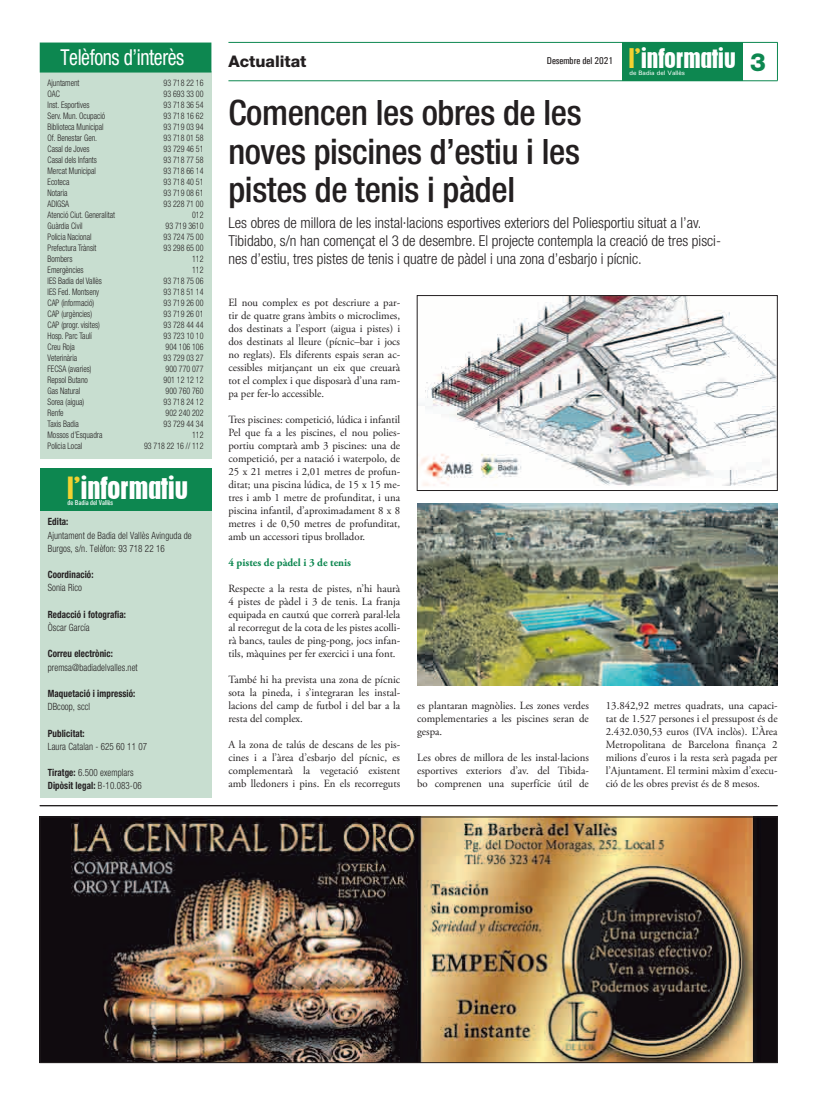
<style>
.page{position:relative;width:823px;height:1106px;background:#fff}
.page>*{position:absolute;margin:0;border:0;box-sizing:border-box;transform-origin:0 0}
.t1{font:500 condensed 35px/38px "Helvetica Neue LT Std";letter-spacing:-.01em;color:#231f20;text-align:justify}
.t2{font:25.2px "Pilsen Plakat";color:#fff}
.t3{font:22.3px "Pilsen Plakat";color:#fff}
.t4{font:condensed 22px "Helvetica Neue LT Std";letter-spacing:-.02em;color:#fff;scale:.9 1}
.t5{font:800 16px "Helvetica Neue LT Std";color:#231f20}
.t6{font:300 condensed 15px/18px "Helvetica Neue LT Std";color:#231f20}
.t7{font:11px/13px "Adobe Garamond Pro";color:#231f20;text-align:justify}
.t8{font:700 11px "Adobe Garamond Pro";color:#0d8750}
.t9{font:300 condensed 10px/13.2px "Helvetica Neue LT Std";letter-spacing:.01em;color:#231f20;scale:.9 1}
.t10{font:700 condensed 10px "Helvetica Neue LT Std";letter-spacing:.01em;color:#231f20;scale:.9 1}
.t11{font:500 condensed 10px "Univers";color:#231f20}
.t12{font:300 condensed 9px "Helvetica Neue LT Std";color:#231f20;scale:.88 1}
.t13{font:500 condensed 7.2px "Univers";color:#fff}
.t14{font:500 6.4px "Univers";color:#fff}
.s1{color:#f2d231}
.s2{font-weight:700}
.s3{font-family:"Helvetica Neue LT Std";font-weight:800;font-size:25px;color:#0d8750}
</style>
<div class="page">
<hr style="left:40px;top:805px;width:737px;height:1px;background:#231f20">
<img style="left:42px;top:818px;width:733px;height:242px">
<div style="left:40px;top:816px;width:737px;height:246px;border:1px solid #231f20"></div>
<div style="left:40px;top:71px;width:171px;height:388px;background:#c8ded0"></div>
<div style="left:40px;top:43px;width:171px;height:30px;background:#0d8750"></div>
<div style="left:40px;top:510px;width:171px;height:287px;background:#c8ded0"></div>
<div style="left:40px;top:468px;width:171px;height:43px;background:#0d8750"></div>
<hr style="left:228px;top:42px;width:549px;height:1px;background:#0d8750">
<hr style="left:228px;top:81px;width:549px;height:1px;background:#0d8750">
<hr style="left:776px;top:42px;width:1px;height:39px;background:#0d8750">
<div style="left:621px;top:42px;width:121px;height:39px;background:#0d8750"></div>
<img style="left:419px;top:297px;width:356px;height:189px">
<div style="left:417px;top:295px;width:360px;height:195px;border:1px solid #231f20"></div>
<img style="left:417px;top:503px;width:360px;height:182px">
<h3 class="t4" style="left:60px;top:44px;width:139px">Telèfons d’interès</h3>
<p class="t12" style="left:48px;top:78px;width:38px">Ajuntament</p>
<p class="t12" style="left:163px;top:78px;width:47px">93 718 22 16</p>
<p class="t12" style="left:48px;top:89px;width:16px">OAC</p>
<p class="t12" style="left:163px;top:89px;width:47px">93 693 33 00</p>
<p class="t12" style="left:48px;top:100px;width:49px">Inst. Esportives</p>
<p class="t12" style="left:163px;top:100px;width:47px">93 718 36 54</p>
<p class="t12" style="left:48px;top:111px;width:67px">Serv. Mun. Ocupació</p>
<p class="t12" style="left:163px;top:111px;width:47px">93 718 16 62</p>
<p class="t12" style="left:48px;top:122px;width:65px">Biblioteca Municipal</p>
<p class="t12" style="left:163px;top:122px;width:47px">93 719 03 94</p>
<p class="t12" style="left:48px;top:133px;width:58px">Of. Benestar Gen.</p>
<p class="t12" style="left:163px;top:133px;width:47px">93 718 01 58</p>
<p class="t12" style="left:48px;top:144px;width:49px">Casal de Joves</p>
<p class="t12" style="left:163px;top:144px;width:47px">93 729 46 51</p>
<p class="t12" style="left:48px;top:155px;width:58px">Casal dels Infants</p>
<p class="t12" style="left:163px;top:155px;width:47px">93 718 77 58</p>
<p class="t12" style="left:48px;top:166px;width:56px">Mercat Municipal</p>
<p class="t12" style="left:163px;top:166px;width:47px">93 718 66 14</p>
<p class="t12" style="left:48px;top:177px;width:26px">Ecoteca</p>
<p class="t12" style="left:163px;top:177px;width:47px">93 718 40 51</p>
<p class="t12" style="left:48px;top:188px;width:24px">Notaria</p>
<p class="t12" style="left:163px;top:188px;width:47px">93 719 08 61</p>
<p class="t12" style="left:48px;top:199px;width:26px">ADIGSA</p>
<p class="t12" style="left:163px;top:199px;width:47px">93 228 71 00</p>
<p class="t12" style="left:48px;top:210px;width:78px">Atenció Ciut. Generalitat</p>
<p class="t12" style="left:192px;top:210px;width:14px">012</p>
<p class="t12" style="left:48px;top:221px;width:41px">Guàrdia Civil</p>
<p class="t12" style="left:165px;top:221px;width:45px">93 719 3610</p>
<p class="t12" style="left:48px;top:231px;width:52px">Policia Nacional</p>
<p class="t12" style="left:163px;top:231px;width:47px">93 724 75 00</p>
<p class="t12" style="left:48px;top:242px;width:57px">Prefectura Trànsit</p>
<p class="t12" style="left:163px;top:242px;width:47px">93 298 65 00</p>
<p class="t12" style="left:48px;top:253px;width:30px">Bombers</p>
<p class="t12" style="left:192px;top:253px;width:14px">112</p>
<p class="t12" style="left:48px;top:264px;width:42px">Emergències</p>
<p class="t12" style="left:192px;top:264px;width:14px">112</p>
<p class="t12" style="left:48px;top:275px;width:63px">IES Badia del Vallès</p>
<p class="t12" style="left:163px;top:275px;width:47px">93 718 75 06</p>
<p class="t12" style="left:48px;top:286px;width:60px">IES Fed. Montseny</p>
<p class="t12" style="left:163px;top:286px;width:47px">93 718 51 14</p>
<p class="t12" style="left:48px;top:297px;width:54px">CAP (informació)</p>
<p class="t12" style="left:163px;top:297px;width:47px">93 719 26 00</p>
<p class="t12" style="left:48px;top:308px;width:52px">CAP (urgències)</p>
<p class="t12" style="left:163px;top:308px;width:47px">93 719 26 01</p>
<p class="t12" style="left:48px;top:319px;width:61px">CAP (progr. visites)</p>
<p class="t12" style="left:163px;top:319px;width:47px">93 728 44 44</p>
<p class="t12" style="left:48px;top:330px;width:52px">Hosp. Parc Taulí</p>
<p class="t12" style="left:163px;top:330px;width:47px">93 723 10 10</p>
<p class="t12" style="left:48px;top:341px;width:32px">Creu Roja</p>
<p class="t12" style="left:165px;top:341px;width:45px">904 106 106</p>
<p class="t12" style="left:48px;top:352px;width:35px">Veterinària</p>
<p class="t12" style="left:163px;top:352px;width:47px">93 729 03 27</p>
<p class="t12" style="left:48px;top:363px;width:51px">FECSA (avaries)</p>
<p class="t12" style="left:165px;top:363px;width:45px">900 770 077</p>
<p class="t12" style="left:48px;top:374px;width:47px">Repsol Butano</p>
<p class="t12" style="left:163px;top:374px;width:47px">901 12 12 12</p>
<p class="t12" style="left:48px;top:385px;width:39px">Gas Natural</p>
<p class="t12" style="left:165px;top:385px;width:45px">900 760 760</p>
<p class="t12" style="left:48px;top:396px;width:43px">Sorea (aigua)</p>
<p class="t12" style="left:163px;top:396px;width:47px">93 718 24 12</p>
<p class="t12" style="left:48px;top:407px;width:20px">Renfe</p>
<p class="t12" style="left:165px;top:407px;width:45px">902 240 202</p>
<p class="t12" style="left:48px;top:418px;width:37px">Taxis Badia</p>
<p class="t12" style="left:163px;top:418px;width:47px">93 729 44 34</p>
<p class="t12" style="left:48px;top:429px;width:64px">Mossos d’Esquadra</p>
<p class="t12" style="left:192px;top:429px;width:14px">112</p>
<p class="t12" style="left:48px;top:440px;width:41px">Policia Local</p>
<p class="t12" style="left:144px;top:440px;width:69px">93 718 22 16 // 112</p>
<h2 class="t2" style="left:67px;top:468px;width:122px"><span class="s1">l'</span>informatiu</h2>
<p class="t13" style="left:68px;top:498px;width:47px">de Badia del Vallès</p>
<p class="t10" style="left:48px;top:515px;width:24px">Edita:</p>
<p class="t9" style="left:48px;top:528px;width:161px">Ajuntament de Badia del Vallès Avinguda de<br>Burgos, s/n. Telèfon: 93 718 22 16</p>
<p class="t10" style="left:48px;top:568px;width:52px">Coordinació:</p>
<p class="t9" style="left:48px;top:581px;width:40px">Sonia Rico</p>
<p class="t10" style="left:48px;top:608px;width:88px">Redacció i fotografia:</p>
<p class="t9" style="left:48px;top:620px;width:48px">Òscar García</p>
<p class="t10" style="left:48px;top:647px;width:74px">Correu electrònic:</p>
<p class="t9" style="left:48px;top:660px;width:101px">premsa@badiadelvalles.net</p>
<p class="t10" style="left:48px;top:687px;width:99px">Maquetació i impressió:</p>
<p class="t9" style="left:48px;top:700px;width:49px">DBcoop, sccl</p>
<p class="t10" style="left:48px;top:727px;width:43px">Publicitat:</p>
<p class="t9" style="left:48px;top:739px;width:112px">Laura Catalan - 625 60 11 07</p>
<p class="t9" style="left:48px;top:766px;width:106px"><span class="s2">Tiratge:</span> 6.500 exemplars<br><span class="s2">Dipòsit legal:</span> B-10.083-06</p>
<p class="t11" style="left:546px;top:55px;width:68px">Desembre del 2021</p>
<h3 class="t3" style="left:628px;top:40px;width:139px"><span class="s1">l'</span>informatiu <span class="s3">3</span></h3>
<p class="t14" style="left:629px;top:69px;width:57px">de Badia del Vallès</p>
<h1 class="t1" style="left:228px;top:94px;width:354px">Comencen les obres de les noves piscines d’estiu i les pistes de tenis i pàdel</h1>
<h3 class="t5" style="left:228px;top:52px;width:79px">Actualitat</h3>
<p class="t6" style="left:228px;top:214px;width:494px">Les obres de millora de les instal·lacions esportives exteriors del Poliesportiu situat a l’av.<br>Tibidabo, s/n han començat el 3 de desembre. El projecte contempla la creació de tres pisci&shy;nes d’estiu, tres pistes de tenis i quatre de pàdel i una zona d’esbarjo i pícnic.</p>
<p class="t7" style="left:228px;top:296px;width:173px">El nou complex es pot descriure a par&shy;tir de quatre grans àmbits o microclimes, dos destinats a l’esport (aigua i pistes) i dos destinats al lleure (pícnic–bar i jocs no reglats). Els diferents espais seran ac&shy;cessibles mitjançant un eix que creuarà tot el complex i que disposarà d’una ram&shy;pa per fer-lo accessible.</p>
<p class="t7" style="left:228px;top:413px;width:173px">Tres piscines: competició, lúdica i infantil Pel que fa a les piscines, el nou polies&shy;portiu comptarà amb 3 piscines: una de competició, per a natació i waterpolo, de 25 x 21 metres i 2,01 metres de profun&shy;ditat; una piscina lúdica, de 15 x 15 me&shy;tres i amb 1 metre de profunditat, i una piscina infantil, d’aproximadament 8 x 8 metres i de 0,50 metres de profunditat, amb un accessori tipus brollador.</p>
<p class="t8" style="left:228px;top:556px;width:124px">4 pistes de pàdel i 3 de tenis</p>
<p class="t7" style="left:228px;top:582px;width:173px">Respecte a la resta de pistes, n’hi haurà 4 pistes de pàdel i 3 de tenis. La franja equipada en cautxú que correrà paral·lela al recorregut de la cota de les pistes acolli&shy;rà bancs, taules de ping-pong, jocs infan&shy;tils, màquines per fer exercici i una font.</p>
<p class="t7" style="left:228px;top:673px;width:173px">També hi ha prevista una zona de pícnic sota la pineda, i s’integraran les instal· lacions del camp de futbol i del bar a la resta del complex.</p>
<p class="t7" style="left:228px;top:738px;width:173px">A la zona de talús de descans de les pis&shy;cines i a l’àrea d’esbarjo del pícnic, es complementarà la vegetació existent amb lledoners i pins. En els recorreguts</p>
<p class="t7" style="left:417px;top:699px;width:173px">es plantaran magnòlies. Les zones verdes complementaries a les piscines seran de gespa.</p>
<p class="t7" style="left:417px;top:751px;width:173px">Les obres de millora de les instal·lacions esportives exteriors d’av. del Tibida&shy;bo comprenen una superfície útil de</p>
<p class="t7" style="left:605px;top:699px;width:173px">13.842,92 metres quadrats, una capaci&shy;tat de 1.527 persones i el pressupost és de 2.432.030,53 euros (IVA inclòs). L’Àrea Metropolitana de Barcelona finança 2 milions d’euros i la resta serà pagada per l’Ajuntament. El termini màxim d’execu&shy;ció de les obres previst és de 8 mesos.</p>
</div>
